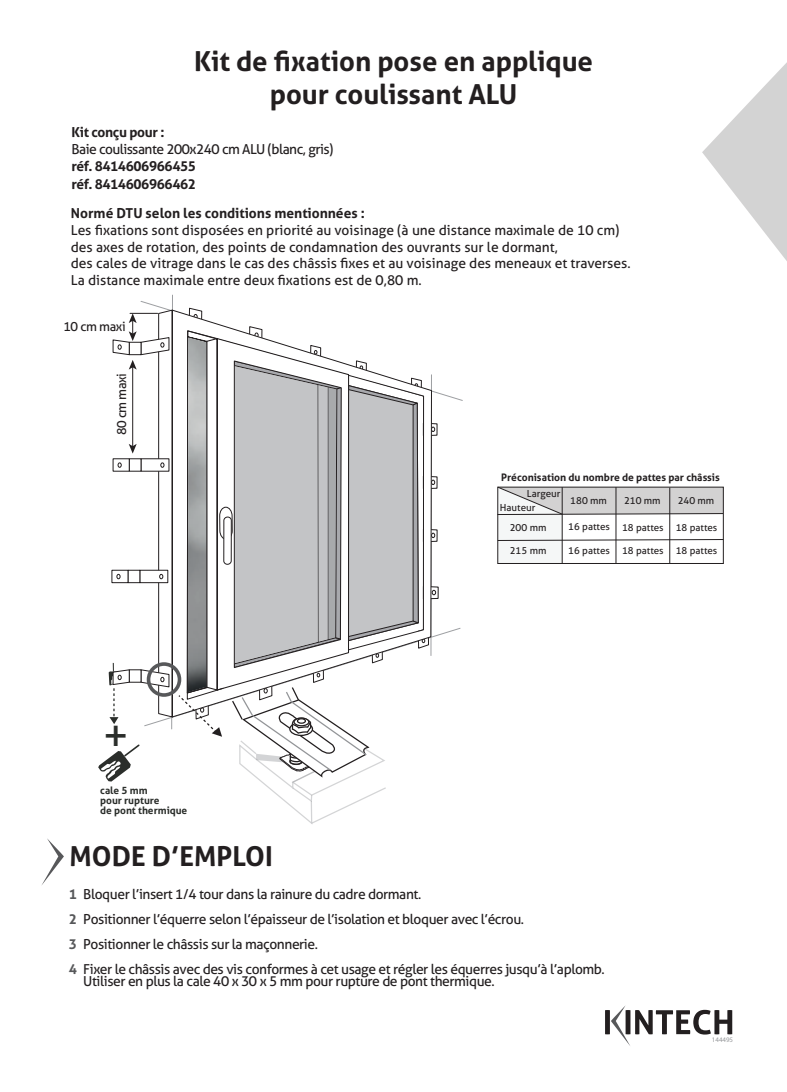
<style>
.page{position:relative;width:787px;height:1092px;background:#fff}
.page>*{position:absolute;margin:0;border:0;box-sizing:border-box;transform-origin:0 0}
.t1{font:700 38px "Myriad Pro";color:#2b2e2b}
.t2{font:700 27.5px/33px "Aller";color:#231f20;text-align:center}
.t3{font:13.75px/25px "Aller";letter-spacing:-.03em;color:#231f20}
.t4{font:13.75px/16.5px "Aller";color:#231f20}
.t5{font:700 13.75px/17.5px "Aller";letter-spacing:-.025em;color:#231f20}
.t6{font:700 13.75px "Aller";color:#231f20}
.t7{font:12.75px "Aller";letter-spacing:-.03em;color:#231f20}
.t8{font:700 10.25px "Aller";color:#231f20}
.t9{font:700 10.25px/10.2px "Aller";color:#2b2e2b}
.t10{font:9.75px "Aller";color:#231f20}
.t11{font:7px "Myriad Pro";color:#939598}
.s1{font-weight:700;color:#57585a}
</style>
<div class="page">
<svg style="left:702px;top:62px;width:85px;height:502px"></svg>
<svg style="left:42px;top:838px;width:22px;height:47px"></svg>
<svg style="left:605px;top:1005px;width:127px;height:41px"></svg>
<svg style="left:497px;top:486px;width:227px;height:77px"></svg>
<svg style="left:98px;top:294px;width:365px;height:530px"></svg>
<img style="left:188px;top:337px;width:18px;height:355px">
<h2 class="t2" style="left:194px;top:45px;width:400px">Kit de fixation pose en applique pour coulissant ALU</h2>
<p class="t5" style="left:72px;top:124px;width:94px">Kit conçu pour :</p>
<p class="t3" style="left:72px;top:136px;width:263px">Baie coulissante 200x240 cm ALU (blanc, gris)</p>
<p class="t5" style="left:72px;top:157px;width:126px">réf. 8414606966455 réf. 8414606966462</p>
<p class="t6" style="left:71px;top:205px;width:295px">Normé DTU selon les conditions mentionnées :</p>
<p class="t4" style="left:71px;top:222px;width:561px">Les fixations sont disposées en priorité au voisinage (à une distance maximale de 10 cm) des axes de rotation, des points de condamnation des ouvrants sur le dormant,<br>des cales de vitrage dans le cas des châssis fixes et au voisinage des meneaux et traverses.<br>La distance maximale entre deux fixations est de 0,80 m.</p>
<p class="t7" style="left:63px;top:318px;width:64px">10 cm maxi</p>
<p class="t7" style="left:113px;top:435px;width:64px;rotate:-90deg">80 cm maxi</p>
<h1 class="t1" style="left:104px;top:708px;width:24px">+</h1>
<p class="t9" style="left:100px;top:784px;width:89px">cale 5 mm<br>pour rupture<br>de pont thermique</p>
<h2 class="t2" style="left:69px;top:839px;width:205px">MODE D’EMPLOI</h2>
<p class="t8" style="left:501px;top:470px;width:220px">Préconisation du nombre de pattes par châssis</p>
<p class="t10" style="left:527px;top:487px;width:35px">Largeur</p>
<p class="t10" style="left:500px;top:501px;width:37px">Hauteur</p>
<p class="t10" style="left:510px;top:521px;width:38px">200 mm</p>
<p class="t10" style="left:510px;top:544px;width:38px">215 mm</p>
<p class="t10" style="left:570px;top:494px;width:38px">180 mm</p>
<p class="t10" style="left:624px;top:494px;width:38px">210 mm</p>
<p class="t10" style="left:677px;top:494px;width:38px">240 mm</p>
<p class="t10" style="left:568px;top:521px;width:43px">16 pattes</p>
<p class="t10" style="left:568px;top:544px;width:43px">16 pattes</p>
<p class="t10" style="left:622px;top:521px;width:43px">18 pattes</p>
<p class="t10" style="left:622px;top:545px;width:43px">18 pattes</p>
<p class="t10" style="left:675px;top:521px;width:43px">18 pattes</p>
<p class="t10" style="left:675px;top:545px;width:43px">18 pattes</p>
<p class="t3" style="left:69px;top:881px;width:537px"><span class="s1">1</span> Bloquer l’insert 1/4 tour dans la rainure du cadre dormant.<br><span class="s1">2</span> Positionner l’équerre selon l’épaisseur de l’isolation et bloquer avec l’écrou.<br><span class="s1">3</span> Positionner le châssis sur la maçonnerie.<br><span class="s1">4</span> Fixer le châssis avec des vis conformes à cet usage et régler les équerres jusqu’à l’aplomb.</p>
<p class="t3" style="left:83px;top:968px;width:413px">Utiliser en plus la cale 40 x 30 x 5 mm pour rupture de pont thermique.</p>
<p class="t11" style="left:712px;top:1034px;width:23px">144495</p>
</div>
